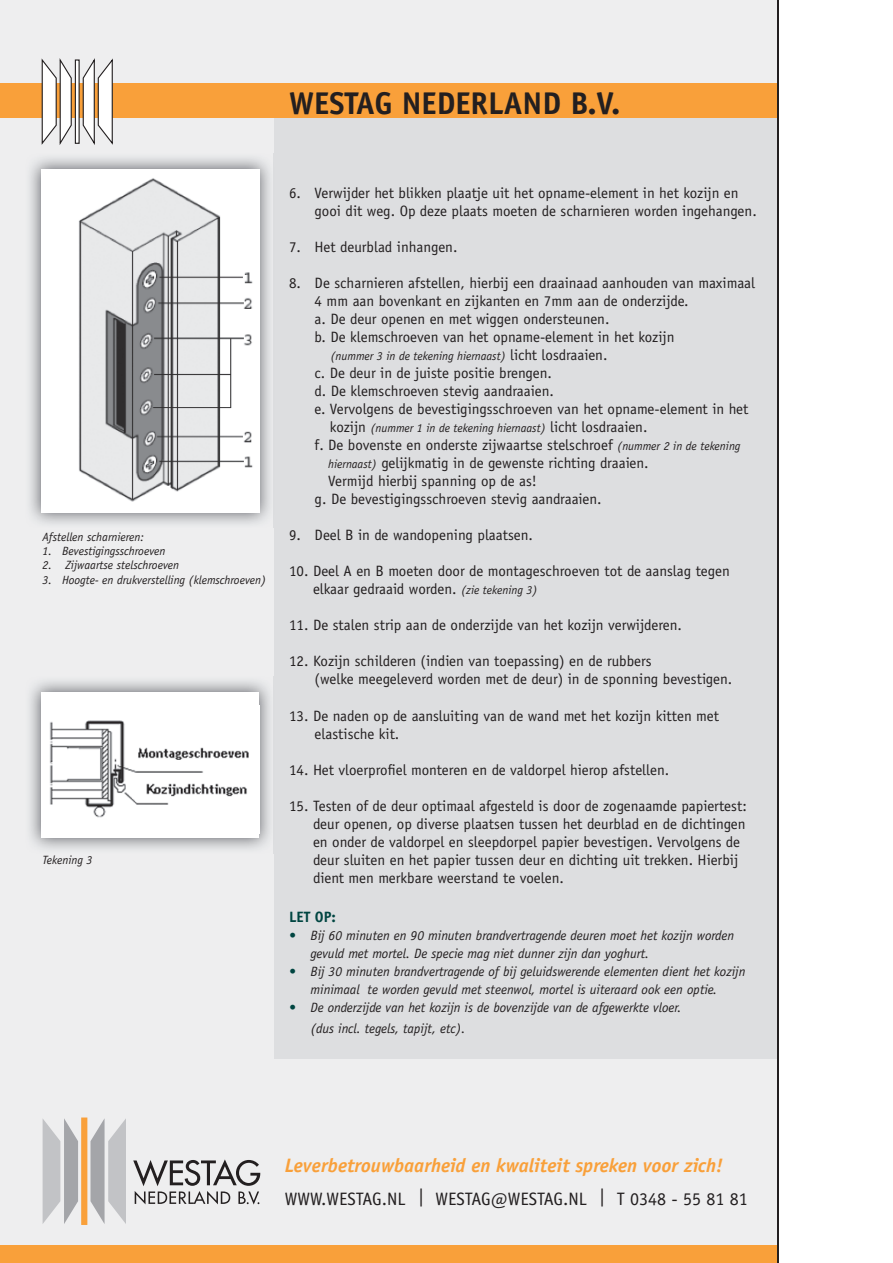
<style>
.page{position:relative;width:893px;height:1263px;background:#fff}
.page>*{position:absolute;margin:0;border:0;box-sizing:border-box;transform-origin:0 0}
.t1{font:700 31.5px "Officina Sans LT";color:#231f20}
.t2{font:italic 700 19.5px "Officina Sans LT";color:#f9a03a}
.t3{font:18px "Officina Sans LT";color:#231f20}
.t4{font:15px/18px "Officina Sans LT";color:#231f20}
.t5{font:700 15px "Officina Sans LT";color:#004541}
.t6{font:italic 13.5px/18px "Officina Sans LT";color:#231f20}
.t7{font:italic 12px "Officina Sans LT";color:#231f20}
.s1{font-style:normal;font-size:15px}
.s2{font-style:italic;font-size:12px}
.s3{color:#004541}
</style>
<div class="page">
<div style="left:0;top:0;width:777px;height:1263px;background:#eeeeef"></div>
<div style="left:274px;top:102px;width:505px;height:957px;background:#dddee0"></div>
<div style="left:0;top:84px;width:778px;height:34px;background:#f9a03a"></div>
<div style="left:0;top:1246px;width:778px;height:17px;background:#f9a03a"></div>
<svg style="left:133px;top:1159px;width:127px;height:45px"></svg>
<svg style="left:43px;top:1118px;width:35px;height:106px"></svg>
<svg style="left:91px;top:1118px;width:35px;height:106px"></svg>
<svg style="left:81px;top:1117px;width:6px;height:108px"></svg>
<svg style="left:42px;top:58px;width:31px;height:87px"></svg>
<svg style="left:82px;top:58px;width:31px;height:87px"></svg>
<hr style="left:75px;top:60px;width:4px;height:83px;background:#fff">
<div style="left:75px;top:59px;width:5px;height:85px;border:1px solid #231f20"></div>
<img style="left:30px;top:153px;width:244px;height:375px">
<img style="left:41px;top:169px;width:218px;height:343px">
<img style="left:30px;top:676px;width:244px;height:178px">
<div style="left:41px;top:692px;width:218px;height:146px;background:#fff"></div>
<img style="left:49px;top:720px;width:200px;height:98px">
<hr style="left:777px;top:0;width:2px;height:1263px;background:#231f20">
<h1 class="t1" style="left:289px;top:83px;width:333px">WESTAG NEDERLAND B.V.</h1>
<p class="t7" style="left:43px;top:529px;width:103px">Afstellen scharnieren:</p>
<p class="t7" style="left:43px;top:544px;width:125px">1. Bevestigingsschroeven</p>
<p class="t7" style="left:43px;top:558px;width:138px">2. Zijwaartse stelschroeven</p>
<p class="t7" style="left:43px;top:573px;width:225px">3. Hoogte- en drukverstelling (klemschroeven)</p>
<p class="t7" style="left:43px;top:853px;width:52px">Tekening 3</p>
<p class="t4" style="left:315px;top:184px;width:444px;text-indent:-26px">6. Verwijder het blikken plaatje uit het opname-element in het kozijn en gooi dit weg. Op deze plaats moeten de scharnieren worden ingehangen.</p>
<p class="t4" style="left:289px;top:238px;width:170px">7. Het deurblad inhangen.</p>
<p class="t4" style="left:315px;top:274px;width:442px;text-indent:-26px">8. De scharnieren afstellen, hierbij een draainaad aanhouden van maximaal 4 mm aan bovenkant en zijkanten en 7mm aan de onderzijde.<br>a. De deur openen en met wiggen ondersteunen.<br>b. De klemschroeven van het opname-element in het kozijn</p>
<p class="t7" style="left:330px;top:349px;width:278px">(nummer 3 in de tekening hiernaast) <span class="s1">licht losdraaien.</span></p>
<p class="t4" style="left:315px;top:364px;width:435px">c. De deur in de juiste positie brengen.<br>d. De klemschroeven stevig aandraaien.<br>e. Vervolgens de bevestigingsschroeven van het opname-element in het</p>
<p class="t7" style="left:330px;top:421px;width:319px"><span class="s1">kozijn</span> (nummer 1 in de tekening hiernaast) <span class="s1">licht losdraaien.</span></p>
<p class="t4" style="left:315px;top:436px;width:427px">f. De bovenste en onderste zijwaartse stelschroef <span class="s2">(nummer 2 in de tekening</span></p>
<p class="t4" style="left:328px;top:454px;width:322px"><span class="s2">hiernaast)</span> gelijkmatig in de gewenste richting draaien.</p>
<p class="t4" style="left:328px;top:472px;width:210px">Vermijd hierbij spanning op de as!</p>
<p class="t4" style="left:315px;top:490px;width:289px">g. De bevestigingsschroeven stevig aandraaien.</p>
<p class="t4" style="left:289px;top:526px;width:245px">9. Deel B in de wandopening plaatsen.</p>
<p class="t4" style="left:313px;top:562px;width:418px;text-indent:-24px">10. Deel A en B moeten door de montageschroeven tot de aanslag tegen elkaar gedraaid worden. <span class="s2">(zie tekening 3)</span></p>
<p class="t4" style="left:289px;top:616px;width:394px">11. De stalen strip aan de onderzijde van het kozijn verwijderen.</p>
<p class="t4" style="left:315px;top:652px;width:419px;text-indent:-26px">12. Kozijn schilderen (indien van toepassing) en de rubbers<br>(welke meegeleverd worden met de deur) in de sponning bevestigen.</p>
<p class="t4" style="left:315px;top:706px;width:406px;text-indent:-26px">13. De naden op de aansluiting van de wand met het kozijn kitten met elastische kit.</p>
<p class="t4" style="left:289px;top:760px;width:382px">14. Het vloerprofiel monteren en de valdorpel hierop afstellen.</p>
<p class="t4" style="left:313px;top:796px;width:435px;text-indent:-24px">15. Testen of de deur optimaal afgesteld is door de zogenaamde papiertest: deur openen, op diverse plaatsen tussen het deurblad en de dichtingen en onder de valdorpel en sleepdorpel papier bevestigen. Vervolgens de deur sluiten en het papier tussen deur en dichting uit trekken. Hierbij dient men merkbare weerstand te voelen.</p>
<p class="t5" style="left:289px;top:907px;width:48px">LET OP:</p>
<p class="t6" style="left:310px;top:926px;width:425px;text-indent:-21px"><span class="s3">•</span> Bij 60 minuten en 90 minuten brandvertragende deuren moet het kozijn worden gevuld met mortel. De specie mag niet dunner zijn dan yoghurt.</p>
<p class="t6" style="left:289px;top:962px;width:458px;text-align:center"><span class="s3">•</span> Bij 30 minuten brandvertragende of bij geluidswerende elementen dient het kozijn minimaal te worden gevuld met steenwol, mortel is uiteraard ook een optie.</p>
<p class="t6" style="left:310px;top:996px;width:373px;line-height:21px;text-indent:-21px"><span class="s3">•</span> De onderzijde van het kozijn is de bovenzijde van de afgewerkte vloer. (dus incl. tegels, tapijt, etc).</p>
<h2 class="t2" style="left:285px;top:1153px;width:440px">Leverbetrouwbaarheid en kwaliteit spreken voor zich!</h2>
<p class="t3" style="left:285px;top:1188px;width:464px">WWW.WESTAG.NL | WESTAG@WESTAG.NL | T 0348 - 55 81 81</p>
</div>
